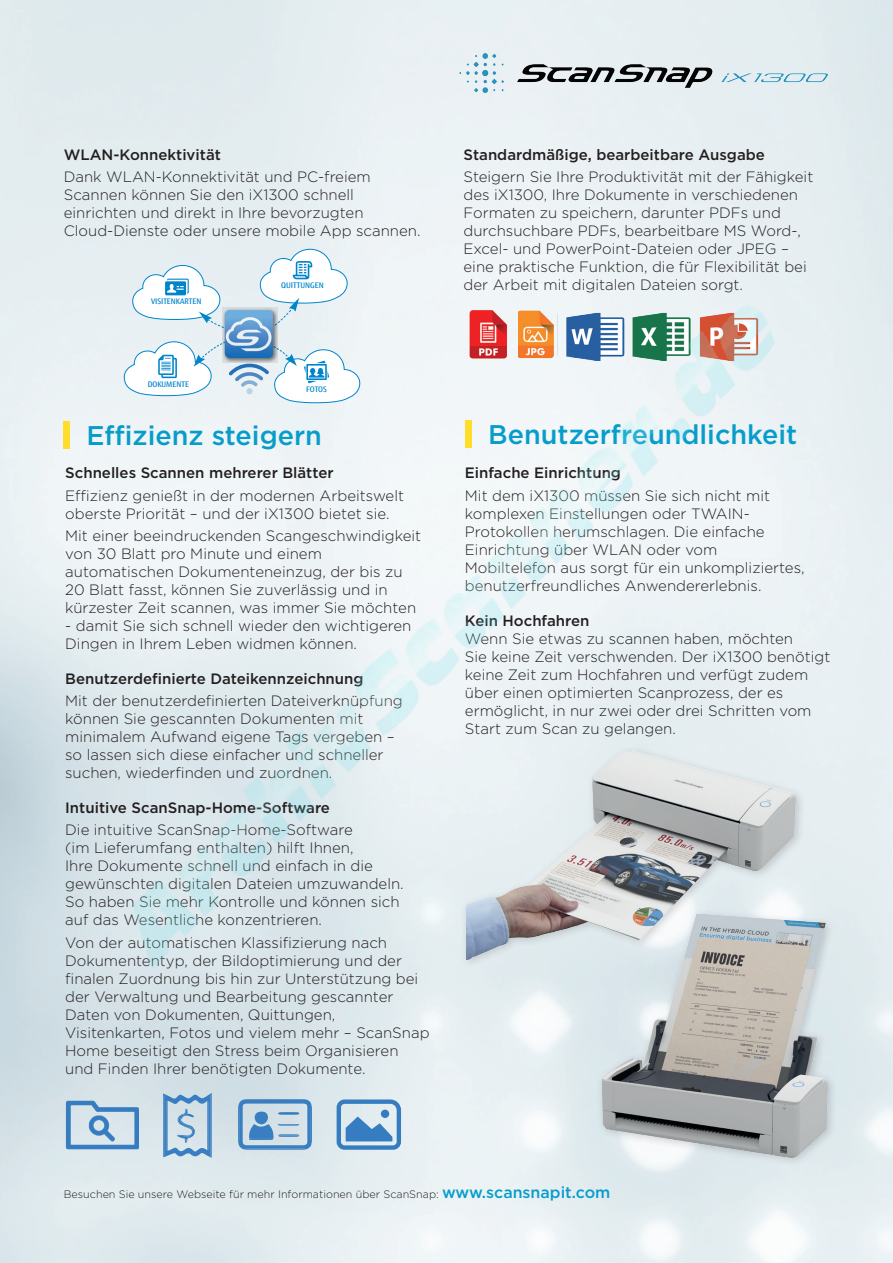
<style>
.page{position:relative;width:893px;height:1263px;background:#fff}
.page>*{position:absolute;margin:0;border:0;box-sizing:border-box;transform-origin:0 0}
.t1{font:500 27px "Gotham";color:#079dca}
.t2{font:300 15px/18px "Gotham";color:#231f20}
.t3{font:500 15px "Gotham";color:#231f20}
.t4{font:300 10.8px "Gotham";color:#231f20}
.t5{font:500 7.65px "Fujitsu Sans";color:#0085cb}
.s1{font-weight:500;font-size:16.05px;color:#079dca}
</style>
<div class="page">
<img style="left:0;top:0;width:893px;height:1263px">
<img style="left:65px;top:1094px;width:74px;height:58px">
<svg style="left:163px;top:1093px;width:49px;height:65px;background:#a0c0da"></svg>
<svg style="left:238px;top:1099px;width:74px;height:51px;background:#94b8d7"></svg>
<svg style="left:336px;top:1099px;width:66px;height:51px;background:#8bb4d7"></svg>
<img style="left:576px;top:910px;width:285px;height:274px">
<img style="left:459px;top:54px;width:368px;height:39px">
<svg style="left:131px;top:265px;width:94px;height:9px"></svg>
<svg style="left:260px;top:249px;width:88px;height:25px"></svg>
<div style="left:64px;top:421px;width:6px;height:28px;background:#ffdd2b"></div>
<img style="left:804px;top:747px;width:25px;height:218px">
<img style="left:89px;top:274px;width:715px;height:715px">
<p class="t3" style="left:64px;top:144px;width:159px">WLAN-Konnektivität</p>
<p class="t2" style="left:64px;top:167px;width:358px">Dank WLAN-Konnektivität und PC-freiem Scannen können Sie den iX1300 schnell einrichten und direkt in Ihre bevorzugten Cloud-Dienste oder unsere mobile App scannen.</p>
<p class="t5" style="left:151px;top:296px;width:52px">VISITENKARTEN</p>
<p class="t5" style="left:148px;top:379px;width:43px">DOKUMENTE</p>
<p class="t5" style="left:281px;top:280px;width:44px">QUITTUNGEN</p>
<p class="t5" style="left:306px;top:384px;width:22px">FOTOS</p>
<p class="t3" style="left:463px;top:144px;width:303px">Standardmäßige, bearbeitbare Ausgabe</p>
<p class="t2" style="left:463px;top:167px;width:351px">Steigern Sie Ihre Produktivität mit der Fähigkeit des iX1300, Ihre Dokumente in verschiedenen Formaten zu speichern, darunter PDFs und durchsuchbare PDFs, bearbeitbare MS Word-, Excel- und PowerPoint-Dateien oder JPEG – eine praktische Funktion, die für Flexibilität bei der Arbeit mit digitalen Dateien sorgt.</p>
<h1 class="t1" style="left:86px;top:418px;width:237px">Effizienz steigern</h1>
<h1 class="t1" style="left:488px;top:417px;width:311px">Benutzerfreundlichkeit</h1>
<p class="t3" style="left:65px;top:463px;width:270px">Schnelles Scannen mehrerer Blätter</p>
<p class="t2" style="left:65px;top:486px;width:340px">Effizienz genießt in der modernen Arbeitswelt oberste Priorität – und der iX1300 bietet sie.</p>
<p class="t2" style="left:65px;top:526px;width:358px">Mit einer beeindruckenden Scangeschwindigkeit von 30 Blatt pro Minute und einem automatischen Dokumenteneinzug, der bis zu 20 Blatt fasst, können Sie zuverlässig und in kürzester Zeit scannen, was immer Sie möchten</p>
<p class="t2" style="left:65px;top:616px;width:348px">- damit Sie sich schnell wieder den wichtigeren<br>Dingen in Ihrem Leben widmen können.</p>
<p class="t3" style="left:65px;top:669px;width:300px">Benutzerdefinierte Dateikennzeichnung</p>
<p class="t2" style="left:65px;top:691px;width:339px">Mit der benutzerdefinierten Dateiverknüpfung können Sie gescannten Dokumenten mit minimalem Aufwand eigene Tags vergeben – so lassen sich diese einfacher und schneller suchen, wiederfinden und zuordnen.</p>
<p class="t3" style="left:65px;top:798px;width:266px">Intuitive ScanSnap-Home-Software</p>
<p class="t2" style="left:65px;top:821px;width:340px">Die intuitive ScanSnap-Home-Software<br>(im Lieferumfang enthalten) hilft Ihnen,<br>Ihre Dokumente schnell und einfach in die gewünschten digitalen Dateien umzuwandeln.<br>So haben Sie mehr Kontrolle und können sich auf das Wesentliche konzentrieren.</p>
<p class="t2" style="left:65px;top:933px;width:366px">Von der automatischen Klassifizierung nach Dokumententyp, der Bildoptimierung und der finalen Zuordnung bis hin zur Unterstützung bei der Verwaltung und Bearbeitung gescannter Daten von Dokumenten, Quittungen, Visitenkarten, Fotos und vielem mehr – ScanSnap Home beseitigt den Stress beim Organisieren und Finden Ihrer benötigten Dokumente.</p>
<p class="t3" style="left:465px;top:463px;width:158px">Einfache Einrichtung</p>
<p class="t2" style="left:465px;top:486px;width:341px">Mit dem iX1300 müssen Sie sich nicht mit komplexen Einstellungen oder TWAIN-Protokollen herumschlagen. Die einfache Einrichtung über WLAN oder vom Mobiltelefon aus sorgt für ein unkompliziertes, benutzerfreundliches Anwendererlebnis.</p>
<p class="t3" style="left:465px;top:610px;width:126px">Kein Hochfahren</p>
<p class="t2" style="left:465px;top:629px;width:367px">Wenn Sie etwas zu scannen haben, möchten<br>Sie keine Zeit verschwenden. Der iX1300 benötigt keine Zeit zum Hochfahren und verfügt zudem über einen optimierten Scanprozess, der es ermöglicht, in nur zwei oder drei Schritten vom Start zum Scan zu gelangen.</p>
<p class="t4" style="left:64px;top:1187px;width:548px">Besuchen Sie unsere Webseite für mehr Informationen über ScanSnap: <span class="s1">www.scansnapit.com</span></p>
</div>
